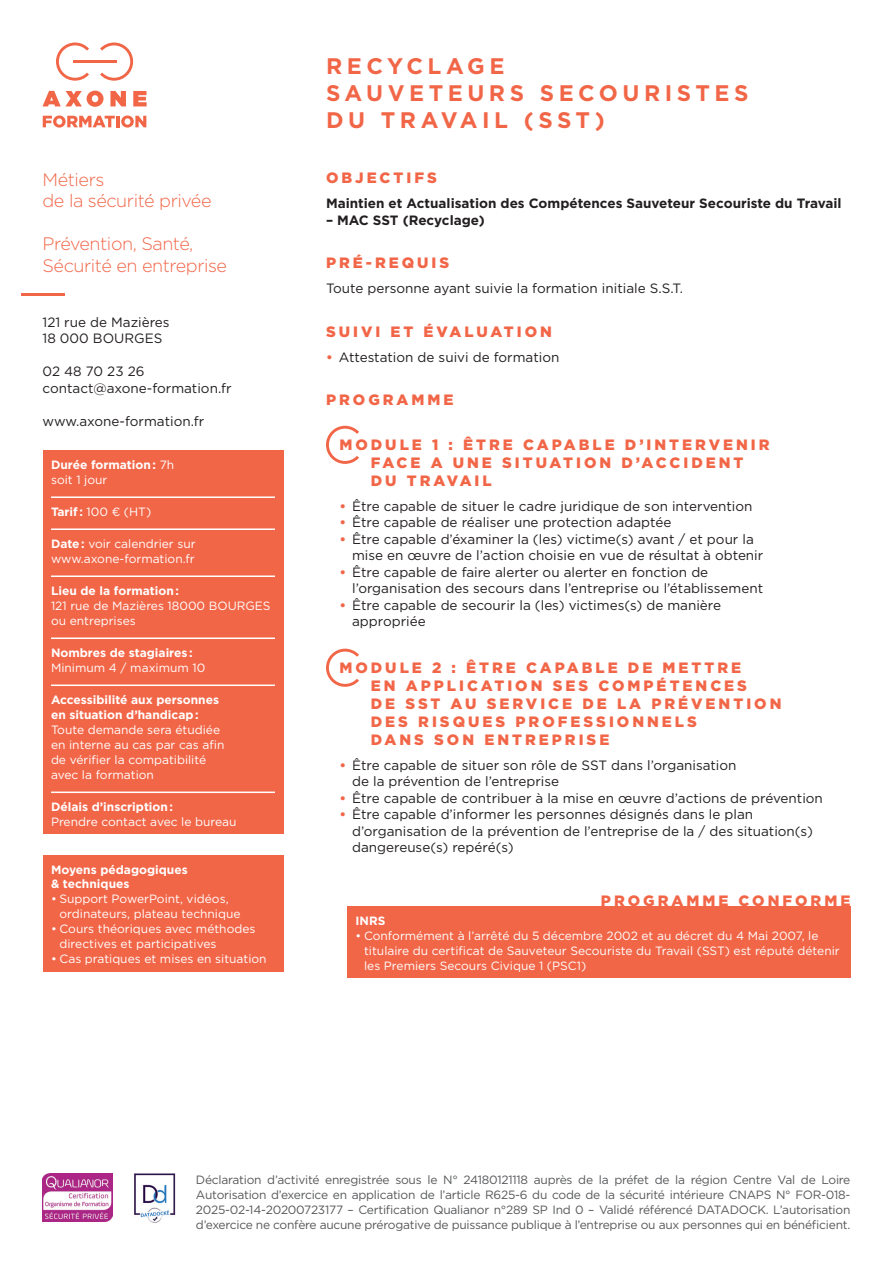
<style>
.page{position:relative;width:893px;height:1263px;background:#fff}
.page>*{position:absolute;margin:0;border:0;box-sizing:border-box;transform-origin:0 0}
.t1{font:700 22.5px/27px "Gotham";letter-spacing:.2em;color:#f26648}
.t2{font:300 18px/21.6px "Gotham";letter-spacing:-.025em;color:#f26648}
.t3{font:900 15px/18px "Gotham";letter-spacing:.2em;color:#f26648}
.t4{font:13.5px/16.5px "Gotham";color:#231f20}
.t5{font:700 13.5px "Gotham";color:#231f20}
.t6{font:12px/15px "Gotham";color:#fff}
.t7{font:12px/15px "Gotham";letter-spacing:-.02em;color:#57585a;text-align:justify}
.t8{font:700 12px/15px "Gotham";color:#fff}
.s1{font-weight:400}
.s2{font-weight:700}
.s3{font-weight:700;color:#f26648}
</style>
<div class="page">
<svg style="left:56px;top:43px;width:33px;height:38px"></svg>
<svg style="left:100px;top:43px;width:33px;height:38px"></svg>
<hr style="left:73px;top:60px;width:43px;height:3px;background:#f26648">
<svg style="left:43px;top:115px;width:72px;height:13px"></svg>
<hr style="left:116px;top:116px;width:4px;height:11px;background:#f26648">
<svg style="left:121px;top:115px;width:25px;height:13px"></svg>
<svg style="left:43px;top:91px;width:61px;height:16px"></svg>
<svg style="left:110px;top:91px;width:16px;height:15px"></svg>
<svg style="left:133px;top:91px;width:14px;height:15px"></svg>
<img style="left:43px;top:1173px;width:69px;height:48px">
<img style="left:134px;top:1173px;width:42px;height:50px">
<hr style="left:21px;top:293px;width:43px;height:3px;background:#f26648">
<div style="left:43px;top:451px;width:240px;height:383px;background:#f26648"></div>
<hr style="left:51px;top:496px;width:224px;height:2px;background:#fff">
<hr style="left:51px;top:528px;width:224px;height:2px;background:#fff">
<hr style="left:51px;top:575px;width:224px;height:2px;background:#fff">
<hr style="left:51px;top:637px;width:224px;height:2px;background:#fff">
<hr style="left:51px;top:684px;width:224px;height:2px;background:#fff">
<hr style="left:51px;top:791px;width:224px;height:2px;background:#fff">
<div style="left:43px;top:855px;width:240px;height:116px;background:#f26648"></div>
<div style="left:347px;top:906px;width:503px;height:72px;background:#f26648"></div>
<svg style="left:326px;top:426px;width:33px;height:38px"></svg>
<svg style="left:326px;top:649px;width:33px;height:38px"></svg>
<h2 class="t2" style="left:43px;top:168px;width:171px">Métiers<br>de la sécurité privée</h2>
<h2 class="t2" style="left:43px;top:233px;width:186px">Prévention, Santé,<br>Sécurité en entreprise</h2>
<p class="t4" style="left:43px;top:313px;width:129px">121 rue de Mazières<br>18 000 BOURGES</p>
<p class="t4" style="left:43px;top:363px;width:190px">02 48 70 23 26 contact@axone-formation.fr</p>
<p class="t4" style="left:43px;top:412px;width:163px">www.axone-formation.fr</p>
<p class="t8" style="left:51px;top:457px;width:125px">Durée formation : <span class="s1">7h soit 1 jour</span></p>
<p class="t6" style="left:51px;top:504px;width:102px"><span class="s2">Tarif :</span> 100 € (HT)</p>
<p class="t6" style="left:51px;top:536px;width:146px"><span class="s2">Date :</span> voir calendrier sur www.axone-formation.fr</p>
<p class="t8" style="left:51px;top:583px;width:129px">Lieu de la formation :</p>
<p class="t6" style="left:51px;top:598px;width:221px">121 rue de Mazières 18000 BOURGES ou entreprises</p>
<p class="t8" style="left:51px;top:645px;width:143px">Nombres de stagiaires :</p>
<p class="t6" style="left:51px;top:660px;width:156px">Minimum 4 / maximum 10</p>
<p class="t8" style="left:51px;top:692px;width:170px">Accessibilité aux personnes en situation d’handicap :</p>
<p class="t6" style="left:51px;top:722px;width:175px">Toute demande sera étudiée en interne au cas par cas afin de vérifier la compatibilité avec la formation</p>
<p class="t8" style="left:51px;top:799px;width:124px">Délais d’inscription :</p>
<p class="t6" style="left:51px;top:814px;width:187px">Prendre contact avec le bureau</p>
<p class="t8" style="left:51px;top:862px;width:138px;line-height:14.4px">Moyens pédagogiques &amp; techniques</p>
<p class="t6" style="left:60px;top:891px;width:183px;text-indent:-9px">• Support PowerPoint, vidéos, ordinateurs, plateau technique</p>
<p class="t6" style="left:60px;top:921px;width:197px;text-indent:-9px">• Cours théoriques avec méthodes directives et participatives</p>
<p class="t6" style="left:51px;top:951px;width:217px">• Cas pratiques et mises en situation</p>
<h1 class="t1" style="left:326px;top:52px;width:424px">RECYCLAGE<br>SAUVETEURS SECOURISTES<br>DU TRAVAIL (SST)</h1>
<p class="t3" style="left:326px;top:169px;width:112px">OBJECTIFS</p>
<p class="t5" style="left:326px;top:194px;width:517px">Maintien et Actualisation des Compétences Sauveteur Secouriste du Travail</p>
<p class="t5" style="left:326px;top:211px;width:160px">– MAC SST (Recyclage)</p>
<p class="t3" style="left:326px;top:254px;width:125px">PRÉ-REQUIS</p>
<p class="t4" style="left:326px;top:280px;width:359px">Toute personne ayant suivie la formation initiale S.S.T.</p>
<p class="t3" style="left:326px;top:322px;width:227px">SUIVI ET ÉVALUATION</p>
<p class="t4" style="left:326px;top:348px;width:235px"><span class="s3">•</span> Attestation de suivi de formation</p>
<p class="t3" style="left:326px;top:391px;width:129px">PROGRAMME</p>
<p class="t3" style="left:371px;top:435px;width:400px;text-indent:-31px">MODULE 1 : ÊTRE CAPABLE D’INTERVENIR<br>FACE A UNE SITUATION D’ACCIDENT<br>DU TRAVAIL</p>
<p class="t4" style="left:339px;top:498px;width:415px"><span class="s3">•</span> Être capable de situer le cadre juridique de son intervention</p>
<p class="t4" style="left:339px;top:514px;width:334px"><span class="s3">•</span> Être capable de réaliser une protection adaptée</p>
<p class="t4" style="left:352px;top:531px;width:413px;text-indent:-13px"><span class="s3">•</span> Être capable d’éxaminer la (les) victime(s) avant / et pour la mise en œuvre de l’action choisie en vue de résultat à obtenir</p>
<p class="t4" style="left:352px;top:564px;width:413px;text-indent:-13px"><span class="s3">•</span> Être capable de faire alerter ou alerter en fonction de l’organisation des secours dans l’entreprise ou l’établissement</p>
<p class="t4" style="left:352px;top:597px;width:370px;text-indent:-13px"><span class="s3">•</span> Être capable de secourir la (les) victimes(s) de manière appropriée</p>
<p class="t3" style="left:371px;top:658px;width:412px;text-indent:-31px">MODULE 2 : ÊTRE CAPABLE DE METTRE<br>EN APPLICATION SES COMPÉTENCES<br>DE SST AU SERVICE DE LA PRÉVENTION<br>DES RISQUES PROFESSIONNELS<br>DANS SON ENTREPRISE</p>
<p class="t4" style="left:352px;top:756px;width:386px;text-indent:-13px"><span class="s3">•</span> Être capable de situer son rôle de SST dans l’organisation de la prévention de l’entreprise</p>
<p class="t4" style="left:339px;top:789px;width:485px"><span class="s3">•</span> Être capable de contribuer à la mise en œuvre d’actions de prévention</p>
<p class="t4" style="left:352px;top:806px;width:462px;text-indent:-13px"><span class="s3">•</span> Être capable d’informer les personnes désignés dans le plan d’organisation de la prévention de l’entreprise de la / des situation(s) dangereuse(s) repéré(s)</p>
<p class="t3" style="left:601px;top:892px;width:251px">PROGRAMME CONFORME</p>
<p class="t8" style="left:356px;top:913px;width:31px">INRS</p>
<p class="t6" style="left:364px;top:927px;width:477px;text-indent:-9px">• Conformément à l’arrêté du 5 décembre 2002 et au décret du 4 Mai 2007, le titulaire du certificat de Sauveteur Secouriste du Travail (SST) est réputé détenir les Premiers Secours Civique 1 (PSC1)</p>
<p class="t7" style="left:196px;top:1171px;width:656px">Déclaration d’activité enregistrée sous le N° 24180121118 auprès de la préfet de la région Centre Val de Loire Autorisation d’exercice en application de l’article R625-6 du code de la sécurité intérieure CNAPS N° FOR-018- 2025-02-14-20200723177 – Certification Qualianor n°289 SP Ind 0 – Validé référencé DATADOCK. L’autorisation d’exercice ne confère aucune prérogative de puissance publique à l’entreprise ou aux personnes qui en bénéficient.</p>
</div>
